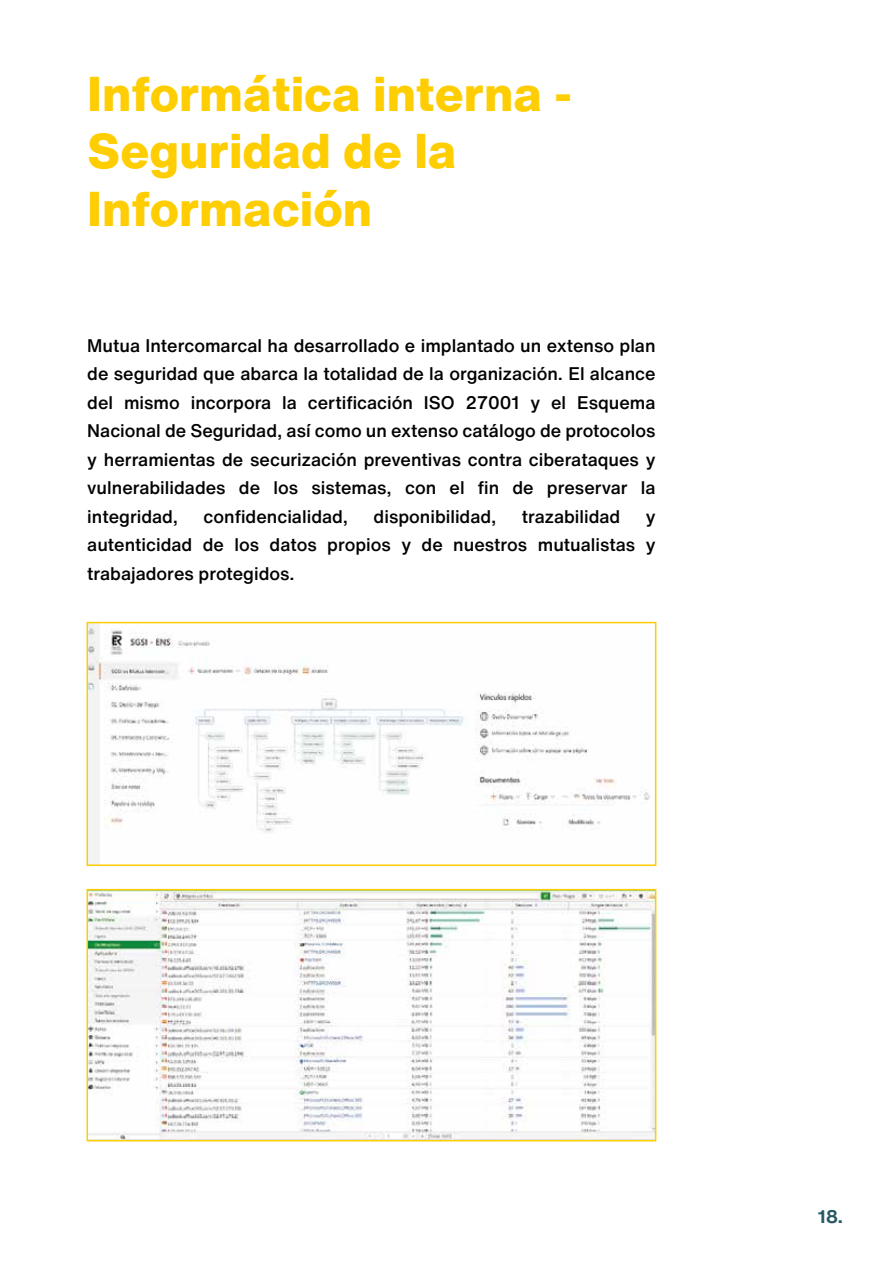
<style>
.page{position:relative;width:893px;height:1263px;background:#fff}
.page>*{position:absolute;margin:0;border:0;box-sizing:border-box;transform-origin:0 0}
.t1{font:800 48px/57.6px "Helvetica Now Text";color:#fecd02}
.t2{font:500 18px/28.5px "Helvetica Now Text";color:#030202;text-align:justify}
.t3{font:700 18px "Helvetica Now Text";color:#265765}
</style>
<div class="page">
<img style="left:90px;top:892px;width:563px;height:246px">
<img style="left:90px;top:625px;width:560px;height:238px">
<div style="left:87px;top:622px;width:569px;height:244px;border:2px solid #fecd02"></div>
<div style="left:87px;top:889px;width:569px;height:252px;border:2px solid #fecd02"></div>
<h1 class="t1" style="left:87px;top:63px;width:486px">Informática interna -<br>Seguridad de la<br>Información</h1>
<p class="t2" style="left:87px;top:331px;width:570px">Mutua Intercomarcal ha desarrollado e implantado un extenso plan de seguridad que abarca la totalidad de la organización. El alcance del mismo incorpora la certificación ISO 27001 y el Esquema Nacional de Seguridad, así como un extenso catálogo de protocolos y herramientas de securización preventivas contra ciberataques y vulnerabilidades de los sistemas, con el fin de preservar la integridad,</p>
<p class="t2" style="left:204px;top:502px;width:146px">confidencialidad,</p>
<p class="t2" style="left:374px;top:502px;width:124px">disponibilidad,</p>
<p class="t2" style="left:522px;top:502px;width:100px">trazabilidad</p>
<p class="t2" style="left:87px;top:502px;width:570px;text-indent:558px">y autenticidad de los datos propios y de nuestros mutualistas y trabajadores protegidos.</p>
<p class="t3" style="left:818px;top:1203px;width:27px">18.</p>
</div>
